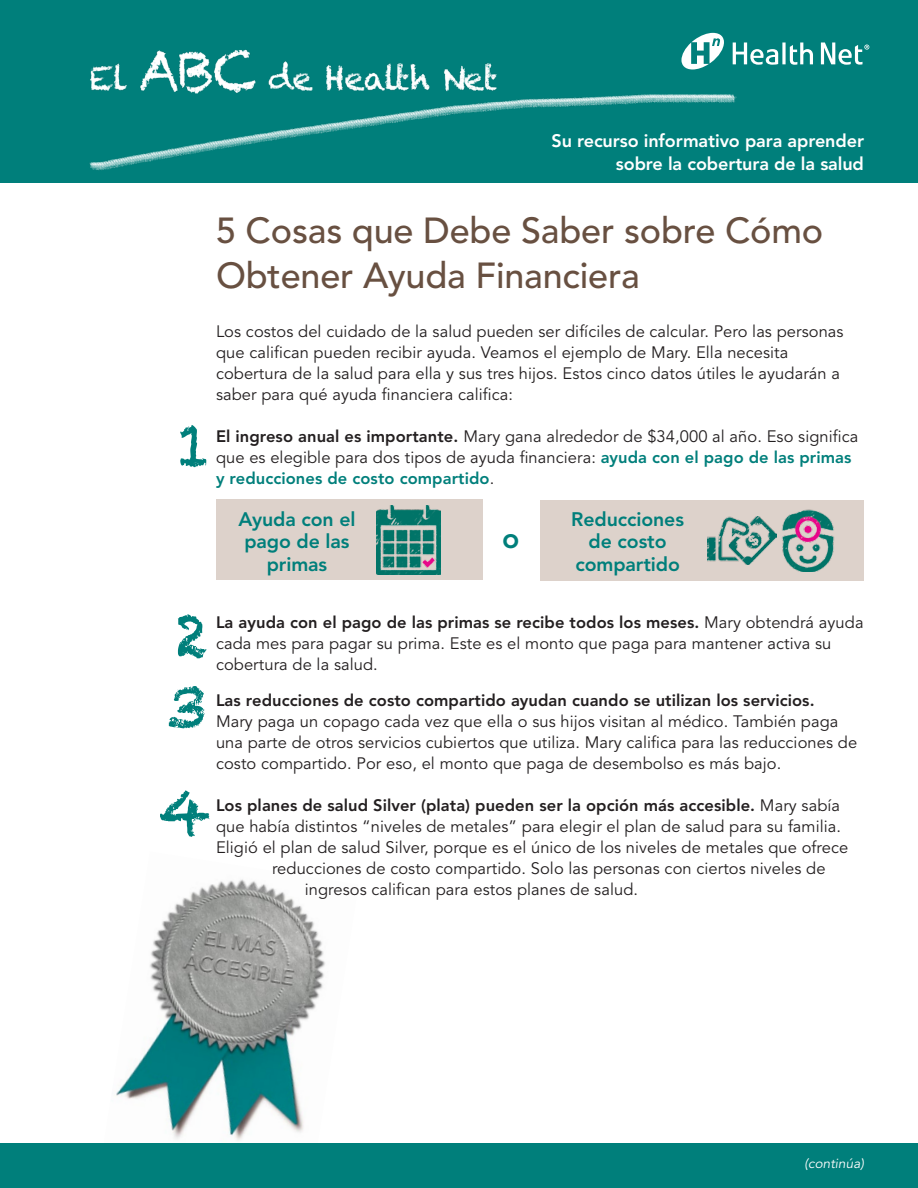
<style>
.page{position:relative;width:918px;height:1188px;background:#fff}
.page>*{position:absolute;margin:0;border:0;box-sizing:border-box;transform-origin:0 0}
.t1{font:58.65px "Chalkduster";color:#007f7b}
.t2{font:500 36px/45px "Avenir LT Std";letter-spacing:-.005em;color:#685041}
.t3{font:800 28.5px "Avenir LT Std";color:#007f7b}
.t4{font:800 19.5px/22.5px "Avenir LT Std";letter-spacing:-.005em;color:#007f7b;text-align:center}
.t5{font:800 18px/22.5px "Avenir LT Std";letter-spacing:-.005em;color:#fff;text-align:right}
.t6{font:16.5px/21px "Avenir LT Std";letter-spacing:.005em;color:#231f20}
.t7{font:800 16.5px "Avenir LT Std";letter-spacing:.005em;color:#231f20}
.t8{font:italic 13.5px "Avenir LT Std";letter-spacing:.005em;color:#fff}
.s1{font-weight:800}
.s2{font-weight:800;color:#007f7b}
.s3{font-weight:400}
</style>
<div class="page">
<img style="left:104px;top:879px;width:255px;height:265px">
<div style="left:0;top:1144px;width:918px;height:44px;background:#007f7b"></div>
<div style="left:0;top:0;width:918px;height:182px;background:#007f7b"></div>
<svg style="left:784px;top:42px;width:29px;height:23px"></svg>
<svg style="left:821px;top:42px;width:48px;height:23px"></svg>
<div style="left:216px;top:500px;width:266px;height:80px;background:#ddd2cb"></div>
<img style="left:377px;top:506px;width:63px;height:68px">
<div style="left:540px;top:500px;width:324px;height:81px;background:#ddd2cb"></div>
<img style="left:782px;top:509px;width:52px;height:62px">
<img style="left:708px;top:517px;width:69px;height:47px">
<img style="left:89px;top:32px;width:695px;height:139px">
<p class="t5" style="left:552px;top:130px;width:314px">Su recurso informativo para aprender sobre la cobertura de la salud</p>
<h1 class="t1" style="left:176px;top:412px;width:37px">1</h1>
<h2 class="t2" style="left:216px;top:209px;width:609px">5 Cosas que Debe Saber sobre Cómo<br>Obtener Ayuda Financiera</h2>
<p class="t6" style="left:216px;top:321px;width:629px">Los costos del cuidado de la salud pueden ser difíciles de calcular. Pero las personas que califican pueden recibir ayuda. Veamos el ejemplo de Mary. Ella necesita cobertura de la salud para ella y sus tres hijos. Estos cinco datos útiles le ayudarán a saber para qué ayuda financiera califica:</p>
<p class="t6" style="left:216px;top:426px;width:644px"><span class="s1">El ingreso anual es importante.</span> Mary gana alrededor de $34,000 al año. Eso significa que es elegible para dos tipos de ayuda financiera: <span class="s2">ayuda con el pago de las primas y reducciones de costo compartido</span>.</p>
<p class="t4" style="left:238px;top:508px;width:119px">Ayuda con el pago de las primas</p>
<p class="t4" style="left:571px;top:508px;width:114px">Reducciones de costo compartido</p>
<h3 class="t3" style="left:502px;top:521px;width:19px">o</h3>
<h1 class="t1" style="left:175px;top:601px;width:34px">2</h1>
<p class="t6" style="left:216px;top:612px;width:649px"><span class="s1">La ayuda con el pago de las primas se recibe todos los meses.</span> Mary obtendrá ayuda cada mes para pagar su prima. Este es el monto que paga para mantener activa su cobertura de la salud.</p>
<p class="t7" style="left:216px;top:691px;width:600px">Las reducciones de costo compartido ayudan cuando se utilizan los servicios.</p>
<p class="t6" style="left:216px;top:711px;width:643px">Mary paga un copago cada vez que ella o sus hijos visitan al médico. También paga una parte de otros servicios cubiertos que utiliza. Mary califica para las reducciones de costo compartido. Por eso, el monto que paga de desembolso es más bajo.</p>
<p class="t7" style="left:216px;top:796px;width:626px">Los planes de salud Silver (plata) pueden ser la opción más accesible. <span class="s3">Mary sabía</span></p>
<p class="t6" style="left:216px;top:816px;width:627px">que había distintos “niveles de metales” para elegir el plan de salud para su familia.</p>
<p class="t6" style="left:216px;top:837px;width:634px">Eligió el plan de salud Silver, porque es el único de los niveles de metales que ofrece</p>
<p class="t6" style="left:272px;top:858px;width:555px">reducciones de costo compartido. Solo las personas con ciertos niveles de</p>
<p class="t6" style="left:305px;top:880px;width:335px">ingresos califican para estos planes de salud.</p>
<h1 class="t1" style="left:166px;top:673px;width:42px">3</h1>
<h1 class="t1" style="left:158px;top:776px;width:55px">4</h1>
<p class="t8" style="left:805px;top:1155px;width:61px">(continúa)</p>
</div>
